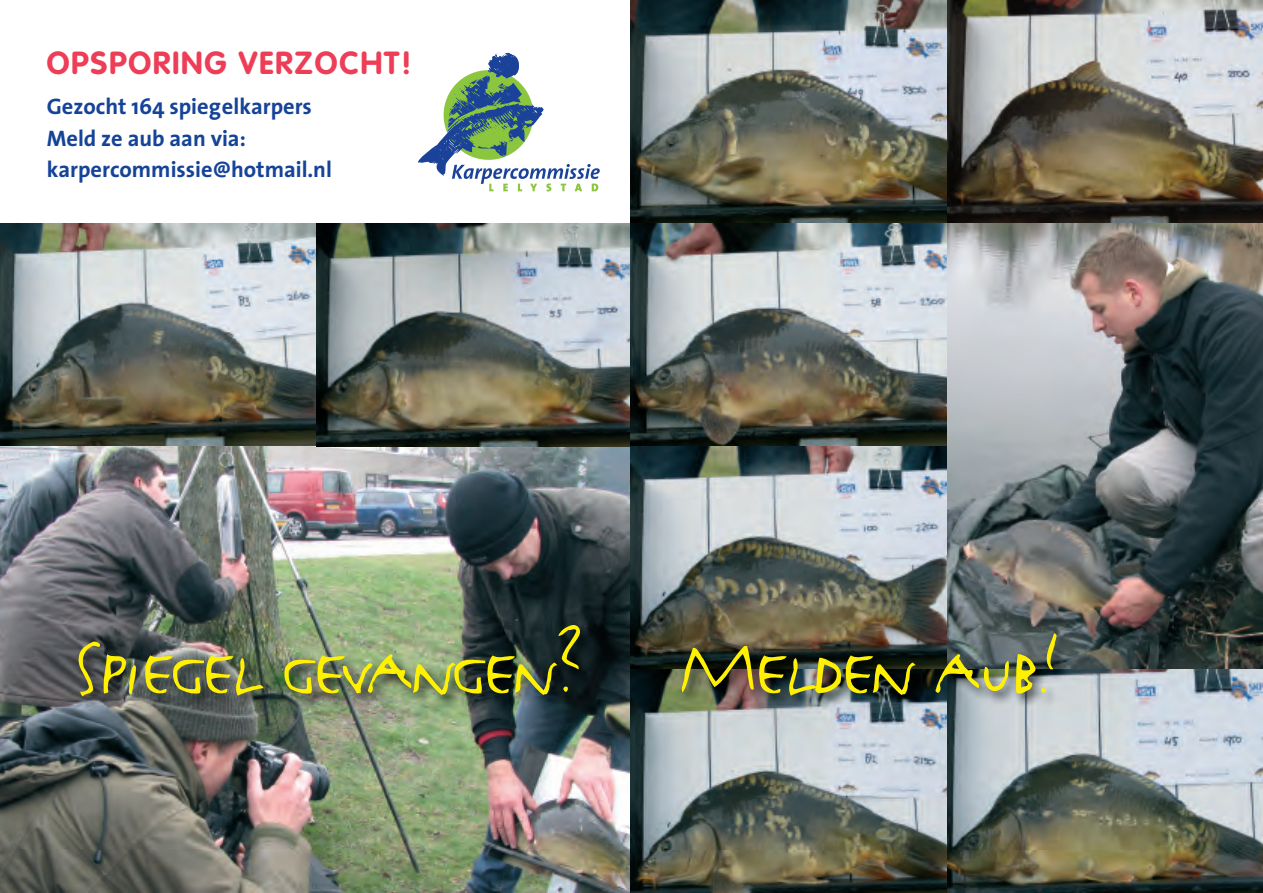
<style>
.page{position:relative;width:1263px;height:893px;background:#fff}
.page>*{position:absolute;margin:0;border:0;box-sizing:border-box;transform-origin:0 0}
.t1{font:109.5px "FF Justlefthand Caps";letter-spacing:-.06em;color:#fff101}
.t2{font:700 31.5px "VAG Rounded";letter-spacing:.055em;color:#ee3d56}
.t3{font:700 22.5px/31.3px "Thesis Sans";color:#154398}
</style>
<div class="page">
<img style="left:0;top:223px;width:631px;height:670px">
<img style="left:631px;top:0;width:632px;height:893px">
<svg style="left:418px;top:53px;width:182px;height:138px"></svg>
<img style="left:9px;top:504px;width:625px;height:345px">
<img style="left:663px;top:499px;width:600px;height:350px">
<h2 class="t2" style="left:47px;top:50px;width:366px">OPSPORING VERZOCHT!</h2>
<p class="t3" style="left:47px;top:93px;width:287px">Gezocht 164 spiegelkarpers<br>Meld ze aub aan via: karpercommissie@hotmail.nl</p>
<h1 class="t1" style="left:73px;top:592px;width:992px">Spiegel gevangen? Melden aub!</h1>
</div>
